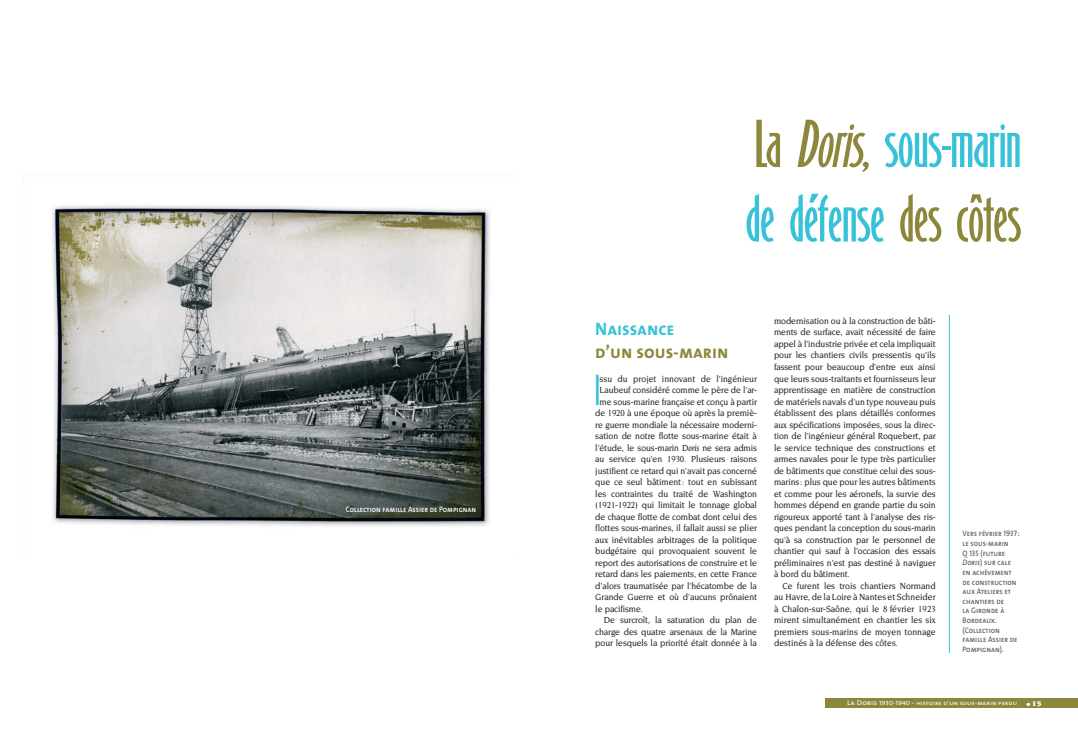
<style>
.page{position:relative;width:1078px;height:738px;background:#fff}
.page>*{position:absolute;margin:0;border:0;box-sizing:border-box;transform-origin:0 0}
.t1{font:62px/74.4px "Binner Gothic";letter-spacing:-.01em;color:#38c2d8;scale:1.2 1}
.t2{font:39.6px "Binner Gothic";color:#38c2d8;scale:.92 1}
.t3{font:18px "The Mix Bold Caps";color:#8d873c;scale:.96 1}
.t4{font:18px "The Mix Bold Caps";color:#38c2d8;scale:.96 1}
.t5{font:500 9.5px/11.5px "Novarese";letter-spacing:-.01em;color:#231f20;text-align:justify;scale:.92 1}
.t6{font:8px/9.6px "The Mix Semi Bold Caps";color:#636466;scale:.9 1}
.t7{font:8px "The Mix Semi Bold Caps";color:#fff;scale:.9 1}
.t8{font:900 7.2px "Novarese";color:#fff;scale:1.11 1}
.t9{font:5.9px "The Mix Caps";color:#fff;scale:1.18 1}
.s1{color:#8d873c}
.s2{font-style:italic;color:#8d873c}
.s3{font-style:italic}
.s4{font-size:6.8px}
</style>
<div class="page">
<hr style="left:948px;top:315px;width:1px;height:337px;background:#38c2d8">
<div style="left:825px;top:697px;width:252px;height:10px;background:#8d873c"></div>
<img style="left:52px;top:205px;width:438px;height:321px">
<p class="t7" style="left:345px;top:504px;width:147px">Collection famille Assier de Pompignan</p>
<h1 class="t1" style="left:745px;top:111px;width:231px"><span class="s1">La</span> <span class="s2">Doris</span><span class="s1">,</span> sous-marin de défense <span class="s1">des côtes</span></h1>
<h3 class="t4" style="left:595px;top:318px;width:84px">Naissance</h3>
<h3 class="t3" style="left:595px;top:341px;width:140px">d’un sous-marin</h3>
<h2 class="t2" style="left:595px;top:376px;width:7px">I</h2>
<p class="t5" style="left:599px;top:373px;width:172px">ssu du projet innovant de l’ingénieur</p>
<p class="t5" style="left:599px;top:384px;width:172px">Laubeuf considéré comme le père de l’ar-</p>
<p class="t5" style="left:599px;top:396px;width:172px">me sous-marine française et conçu à partir</p>
<p class="t5" style="left:595px;top:407px;width:177px">de 1920 à une époque où après la premiè-</p>
<p class="t5" style="left:595px;top:419px;width:177px">re guerre mondiale la nécessaire moderni-</p>
<p class="t5" style="left:595px;top:430px;width:177px">sation de notre flotte sous-marine était à</p>
<p class="t5" style="left:595px;top:442px;width:177px">l’étude, le sous-marin <span class="s3">Doris</span> ne sera admis</p>
<p class="t5" style="left:595px;top:453px;width:177px">au service qu’en 1930. Plusieurs raisons</p>
<p class="t5" style="left:595px;top:465px;width:177px">justifient ce retard qui n’avait pas concerné</p>
<p class="t5" style="left:595px;top:476px;width:177px">que ce seul bâtiment : tout en subissant</p>
<p class="t5" style="left:595px;top:488px;width:177px">les contraintes du traité de Washington</p>
<p class="t5" style="left:595px;top:499px;width:177px">(1921-1922) qui limitait le tonnage global</p>
<p class="t5" style="left:595px;top:511px;width:177px">de chaque flotte de combat dont celui des</p>
<p class="t5" style="left:595px;top:522px;width:177px">flottes sous-marines, il fallait aussi se plier</p>
<p class="t5" style="left:595px;top:534px;width:177px">aux inévitables arbitrages de la politique</p>
<p class="t5" style="left:595px;top:545px;width:177px">budgétaire qui provoquaient souvent le</p>
<p class="t5" style="left:595px;top:557px;width:177px">report des autorisations de construire et le</p>
<p class="t5" style="left:595px;top:568px;width:177px">retard dans les paiements, en cette France</p>
<p class="t5" style="left:595px;top:580px;width:177px">d’alors traumatisée par l’hécatombe de la</p>
<p class="t5" style="left:595px;top:591px;width:177px">Grande Guerre et où d’aucuns prônaient</p>
<p class="t5" style="left:595px;top:603px;width:53px">le pacifisme.</p>
<p class="t5" style="left:603px;top:614px;width:168px">De surcroît, la saturation du plan de</p>
<p class="t5" style="left:595px;top:626px;width:177px">charge des quatre arsenaux de la Marine</p>
<p class="t5" style="left:595px;top:637px;width:177px">pour lesquels la priorité était donnée à la</p>
<p class="t5" style="left:773px;top:315px;width:177px">modernisation ou à la construction de bâti&shy;ments de surface, avait nécessité de faire appel à l’industrie privée et cela impliquait pour les chantiers civils pressentis qu’ils fassent pour beaucoup d’entre eux ainsi que leurs sous-traitants et fournisseurs leur apprentissage en matière de construction de matériels navals d’un type nouveau puis établissent des plans détaillés conformes aux spécifications imposées, sous la direc&shy;tion de l’ingénieur général Roquebert, par le service technique des constructions et armes navales pour le type très particulier de bâtiments que constitue celui des sous&shy;marins : plus que pour les autres bâtiments et comme pour les aéronefs, la survie des hommes dépend en grande partie du soin rigoureux apporté tant à l’analyse des ris&shy;ques pendant la conception du sous-marin qu’à sa construction par le personnel de chantier qui sauf à l’occasion des essais préliminaires n’est pas destiné à naviguer à bord du bâtiment.</p>
<p class="t5" style="left:773px;top:580px;width:177px;text-indent:9px">Ce furent les trois chantiers Normand au Havre, de la Loire à Nantes et Schneider à Chalon-sur-Saône, qui le 8 février 1923 mirent simultanément en chantier les six premiers sous-marins de moyen tonnage destinés à la défense des côtes.</p>
<p class="t6" style="left:962px;top:528px;width:65px">Vers février 1937 : le sous-marin<br>Q 135 (future<br><span class="s3">Doris</span>) sur cale en achèvement de construction aux Ateliers et chantiers de<br>la Gironde à<br>Bordeaux. (Collection famille Assier de<br>Pompignan).</p>
<p class="t9" style="left:846px;top:699px;width:145px"><span class="s4">La Doris</span> 1930-1940 <span class="s4">-</span> histoire d'un sous-marin perdu</p>
<p class="t8" style="left:1026px;top:699px;width:15px">● 15</p>
</div>
